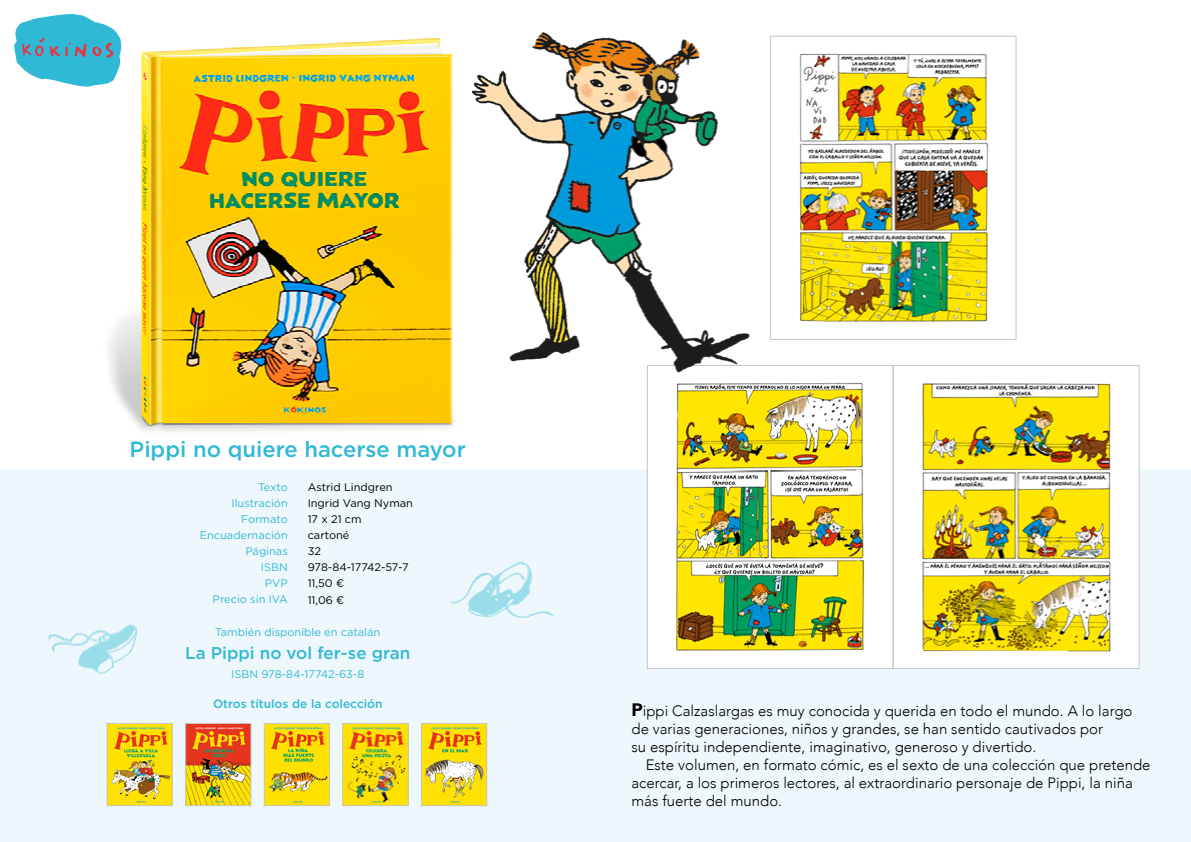
<style>
.page{position:relative;width:1191px;height:842px;background:#fff}
.page>*{position:absolute;margin:0;border:0;box-sizing:border-box;transform-origin:0 0}
.t1{font:500 22px "Gotham";color:#30b9d4}
.t2{font:500 17px "Gotham";color:#30b9d4}
.t3{font:300 15px/18px "Avenir";color:#000}
.t4{font:500 12px "Gotham";color:#30b9d4}
.t5{font:11px/16px "Gotham";color:#30b9d4;text-align:right}
.t6{font:11px/16px "Gotham";color:#000}
.s1{font-weight:900;font-size:18px}
</style>
<div class="page">
<div style="left:0;top:469px;width:1191px;height:373px;background:#eef7fb"></div>
<svg style="left:14px;top:14px;width:86px;height:73px"></svg>
<img style="left:805px;top:53px;width:184px;height:269px">
<img style="left:649px;top:382px;width:488px;height:285px">
<div style="left:647px;top:365px;width:246px;height:304px;border:1px solid #c6c6c6"></div>
<div style="left:893px;top:365px;width:246px;height:304px;border:1px solid #c6c6c6"></div>
<img style="left:109px;top:725px;width:62px;height:79px">
<div style="left:107px;top:723px;width:66px;height:83px;border:1px solid #c6c6c6"></div>
<img style="left:187px;top:725px;width:62px;height:79px">
<div style="left:185px;top:723px;width:66px;height:83px;border:1px solid #c6c6c6"></div>
<img style="left:266px;top:725px;width:62px;height:79px">
<div style="left:264px;top:723px;width:66px;height:83px;border:1px solid #c6c6c6"></div>
<img style="left:344px;top:725px;width:62px;height:79px">
<div style="left:342px;top:723px;width:66px;height:83px;border:1px solid #c6c6c6"></div>
<img style="left:423px;top:725px;width:62px;height:79px">
<div style="left:421px;top:723px;width:66px;height:83px;border:1px solid #c6c6c6"></div>
<img style="left:100px;top:23px;width:373px;height:409px">
<img style="left:48px;top:624px;width:90px;height:50px">
<img style="left:451px;top:561px;width:103px;height:57px">
<img style="left:473px;top:32px;width:332px;height:371px">
<h1 class="t1" style="left:130px;top:434px;width:338px">Pippi no quiere hacerse mayor</h1>
<p class="t5" style="left:200px;top:479px;width:90px">Texto<br>Ilustración<br>Formato<br>Encuadernación<br>Páginas<br>ISBN<br>PVP<br>Precio sin IVA</p>
<p class="t6" style="left:308px;top:479px;width:107px">Astrid Lindgren<br>Ingrid Vang Nyman<br>17 x 21 cm<br>cartoné<br>32<br>978-84-17742-57-7<br>11,50 €<br>11,06 €</p>
<p class="t5" style="left:215px;top:624px;width:167px">También disponible en catalán</p>
<p class="t2" style="left:185px;top:642px;width:226px">La Pippi no vol fer-se gran</p>
<p class="t5" style="left:231px;top:666px;width:135px">ISBN 978-84-17742-63-8</p>
<p class="t4" style="left:213px;top:696px;width:171px">Otros títulos de la colección</p>
<p class="t3" style="left:631px;top:702px;width:502px"><span class="s1">P</span>ippi Calzaslargas es muy conocida y querida en todo el mundo. A lo largo de varias generaciones, niños y grandes, se han sentido cautivados por<br>su espíritu independiente, imaginativo, generoso y divertido.</p>
<p class="t3" style="left:631px;top:756px;width:520px;text-indent:14px">Este volumen, en formato cómic, es el sexto de una colección que pretende acercar, a los primeros lectores, al extraordinario personaje de Pippi, la niña más fuerte del mundo.</p>
</div>
